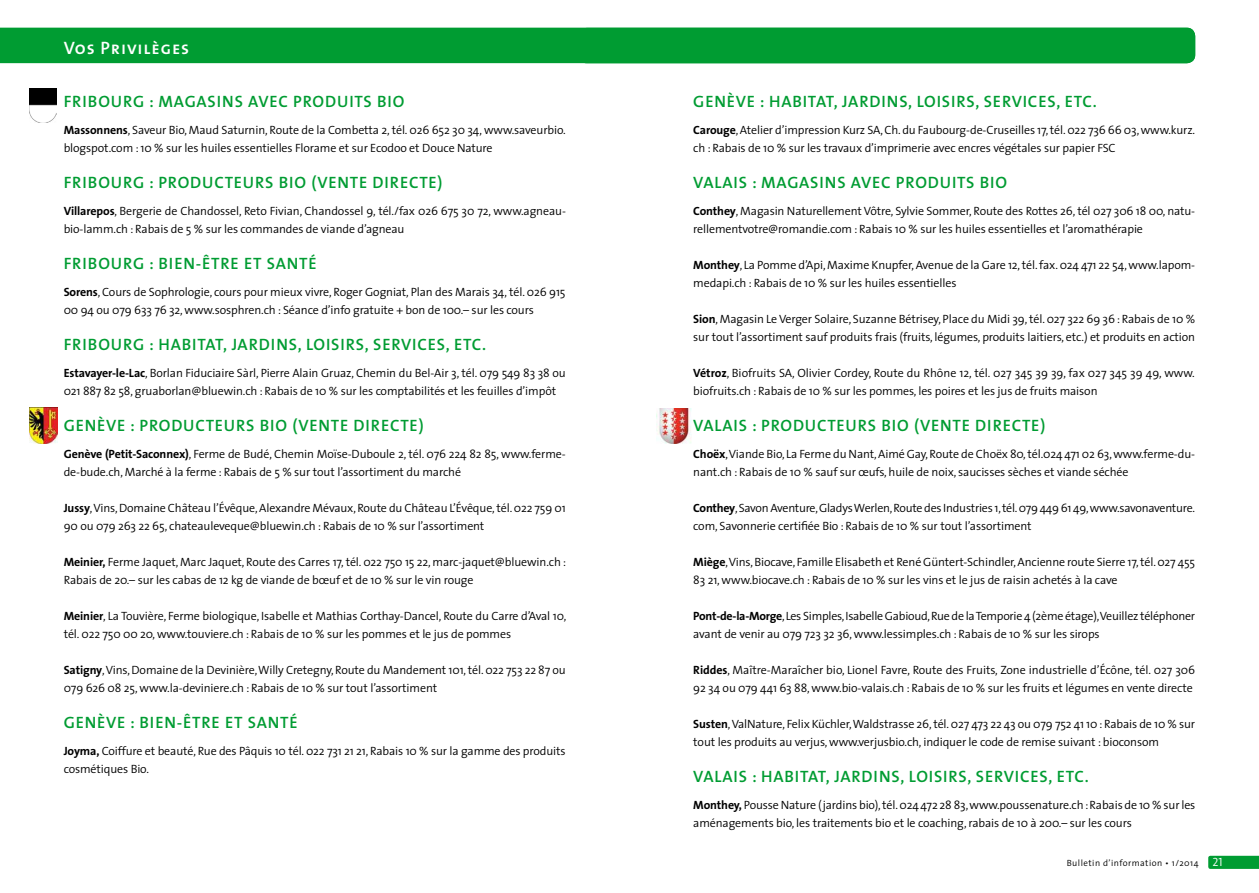
<style>
.page{position:relative;width:1259px;height:893px;background:#fff}
.page>*{position:absolute;margin:0;border:0;box-sizing:border-box;transform-origin:0 0}
.t1{font:18px "The Sans Semi Bold Caps";letter-spacing:.05em;color:#fff}
.t2{font:600 16.5px "The Sans";letter-spacing:.05em;color:#009c32}
.t3{font:300 12px/18px "The Sans";letter-spacing:-.01em;color:#000}
.t4{font:300 9px "The Sans";letter-spacing:.05em;color:#000}
.s1{font-weight:700}
.s2{font-family:"The Sans Semi Light Caps";font-weight:400;font-size:12px;color:#fff}
</style>
<div class="page">
<svg style="left:1208px;top:856px;width:51px;height:13px"></svg>
<div style="left:0;top:28px;width:1195px;height:35px;background:#009c32"></div>
<img style="left:30px;top:408px;width:28px;height:35px">
<img style="left:30px;top:89px;width:27px;height:33px">
<img style="left:656px;top:408px;width:35px;height:35px">
<h1 class="t1" style="left:64px;top:38px;width:127px">Vos Privilèges</h1>
<h1 class="t1" style="left:64px;top:38px;width:90px">Nutrit on</h1>
<h2 class="t2" style="left:64px;top:94px;width:342px">FRIBOURG : MAGASINS AVEC PRODUITS BIO</h2>
<p class="t3" style="left:64px;top:121px;width:503px"><span class="s1">Massonnens</span>, Saveur Bio, Maud Saturnin, Route de la Combetta 2, tél. 026 652 30 34, www.saveurbio. blogspot.com : 10 % sur les huiles essentielles Florame et sur Ecodoo et Douce Nature</p>
<h2 class="t2" style="left:64px;top:175px;width:380px">FRIBOURG : PRODUCTEURS BIO (VENTE DIRECTE)</h2>
<p class="t3" style="left:64px;top:202px;width:504px"><span class="s1">Villarepos</span>, Bergerie de Chandossel, Reto Fivian, Chandossel 9, tél./fax 026 675 30 72, www.agneau&shy;bio-lamm.ch : Rabais de 5 % sur les commandes de viande d’agneau</p>
<h2 class="t2" style="left:64px;top:256px;width:254px">FRIBOURG : BIEN-ÊTRE ET SANTÉ</h2>
<p class="t3" style="left:64px;top:283px;width:503px"><span class="s1">Sorens</span>, Cours de Sophrologie, cours pour mieux vivre, Roger Gogniat, Plan des Marais 34, tél. 026 915<br>00 94 ou 079 633 76 32, www.sosphren.ch : Séance d’info gratuite + bon de 100.– sur les cours</p>
<h2 class="t2" style="left:64px;top:337px;width:424px">FRIBOURG : HABITAT, JARDINS, LOISIRS, SERVICES, ETC.</h2>
<p class="t3" style="left:64px;top:364px;width:503px"><span class="s1">Estavayer-le-Lac</span>, Borlan Fiduciaire Sàrl, Pierre Alain Gruaz, Chemin du Bel-Air 3, tél. 079 549 83 38 ou<br>021 887 82 58, gruaborlan@bluewin.ch : Rabais de 10 % sur les comptabilités et les feuilles d’impôt</p>
<h2 class="t2" style="left:64px;top:418px;width:361px">GENÈVE : PRODUCTEURS BIO (VENTE DIRECTE)</h2>
<p class="t3" style="left:64px;top:445px;width:503px"><span class="s1">Genève (Petit-Saconnex)</span>, Ferme de Budé, Chemin Moïse-Duboule 2, tél. 076 224 82 85, www.ferme&shy;de-bude.ch, Marché à la ferme : Rabais de 5 % sur tout l’assortiment du marché</p>
<p class="t3" style="left:64px;top:499px;width:503px"><span class="s1">Jussy</span>, Vins, Domaine Château l’Évêque, Alexandre Mévaux, Route du Château L’Évêque, tél. 022 759 01<br>90 ou 079 263 22 65, chateauleveque@bluewin.ch : Rabais de 10 % sur l’assortiment</p>
<p class="t3" style="left:64px;top:553px;width:504px"><span class="s1">Meinier,</span> Ferme Jaquet, Marc Jaquet, Route des Carres 17, tél. 022 750 15 22, marc-jaquet@bluewin.ch :<br>Rabais de 20.– sur les cabas de 12 kg de viande de bœuf et de 10 % sur le vin rouge</p>
<p class="t3" style="left:64px;top:607px;width:504px"><span class="s1">Meinier</span>, La Touvière, Ferme biologique, Isabelle et Mathias Corthay-Dancel, Route du Carre d’Aval 10, tél. 022 750 00 20, www.touviere.ch : Rabais de 10 % sur les pommes et le jus de pommes</p>
<p class="t3" style="left:64px;top:661px;width:503px"><span class="s1">Satigny</span>, Vins, Domaine de la Devinière, Willy Cretegny, Route du Mandement 101, tél. 022 753 22 87 ou<br>079 626 08 25, www.la-deviniere.ch : Rabais de 10 % sur tout l’assortiment</p>
<h2 class="t2" style="left:64px;top:715px;width:235px">GENÈVE : BIEN-ÊTRE ET SANTÉ</h2>
<p class="t3" style="left:64px;top:742px;width:503px"><span class="s1">Joyma,</span> Coiffure et beauté, Rue des Pâquis 10 tél. 022 731 21 21, Rabais 10 % sur la gamme des produits cosmétiques Bio.</p>
<h2 class="t2" style="left:693px;top:94px;width:405px">GENÈVE : HABITAT, JARDINS, LOISIRS, SERVICES, ETC.</h2>
<p class="t3" style="left:693px;top:121px;width:503px"><span class="s1">Carouge</span>, Atelier d’impression Kurz SA, Ch. du Faubourg-de-Cruseilles 17, tél. 022 736 66 03, www.kurz. ch : Rabais de 10 % sur les travaux d’imprimerie avec encres végétales sur papier FSC</p>
<h2 class="t2" style="left:693px;top:175px;width:315px">VALAIS : MAGASINS AVEC PRODUITS BIO</h2>
<p class="t3" style="left:693px;top:202px;width:503px"><span class="s1">Conthey</span>, Magasin Naturellement Vôtre, Sylvie Sommer, Route des Rottes 26, tél 027 306 18 00, natu&shy;rellementvotre@romandie.com : Rabais 10 % sur les huiles essentielles et l’aromathérapie</p>
<p class="t3" style="left:693px;top:256px;width:503px"><span class="s1">Monthey</span>, La Pomme d’Api, Maxime Knupfer, Avenue de la Gare 12, tél. fax. 024 471 22 54, www.lapom&shy;medapi.ch : Rabais de 10 % sur les huiles essentielles</p>
<p class="t3" style="left:693px;top:310px;width:503px"><span class="s1">Sion</span>, Magasin Le Verger Solaire, Suzanne Bétrisey, Place du Midi 39, tél. 027 322 69 36 : Rabais de 10 % sur tout l’assortiment sauf produits frais (fruits, légumes, produits laitiers, etc.) et produits en action</p>
<p class="t3" style="left:693px;top:364px;width:503px"><span class="s1">Vétroz</span>, Biofruits SA, Olivier Cordey, Route du Rhône 12, tél. 027 345 39 39, fax 027 345 39 49, www. biofruits.ch : Rabais de 10 % sur les pommes, les poires et les jus de fruits maison</p>
<h2 class="t2" style="left:693px;top:418px;width:353px">VALAIS : PRODUCTEURS BIO (VENTE DIRECTE)</h2>
<p class="t3" style="left:693px;top:445px;width:503px"><span class="s1">Choëx</span>, Viande Bio, La Ferme du Nant, Aimé Gay, Route de Choëx 80, tél.024 471 02 63, www.ferme-du&shy;nant.ch : Rabais de 10 % sauf sur œufs, huile de noix, saucisses sèches et viande séchée</p>
<p class="t3" style="left:693px;top:499px;width:503px"><span class="s1">Conthey</span>, Savon Aventure, Gladys Werlen, Route des Industries 1, tél. 079 449 61 49, www.savonaventure. com, Savonnerie certifiée Bio : Rabais de 10 % sur tout l’assortiment</p>
<p class="t3" style="left:693px;top:553px;width:503px"><span class="s1">Miège</span>, Vins, Biocave, Famille Elisabeth et René Güntert-Schindler, Ancienne route Sierre 17, tél. 027 455<br>83 21, www.biocave.ch : Rabais de 10 % sur les vins et le jus de raisin achetés à la cave</p>
<p class="t3" style="left:693px;top:607px;width:503px"><span class="s1">Pont-de-la-Morge</span>, Les Simples, Isabelle Gabioud, Rue de la Temporie 4 (2ème étage), Veuillez téléphoner avant de venir au 079 723 32 36, www.lessimples.ch : Rabais de 10 % sur les sirops</p>
<p class="t3" style="left:693px;top:661px;width:503px"><span class="s1">Riddes</span>, Maître-Maraîcher bio, Lionel Favre, Route des Fruits, Zone industrielle d’Écône, tél. 027 306<br>92 34 ou 079 441 63 88, www.bio-valais.ch : Rabais de 10 % sur les fruits et légumes en vente directe</p>
<p class="t3" style="left:693px;top:715px;width:503px"><span class="s1">Susten</span>, ValNature, Felix Küchler, Waldstrasse 26, tél. 027 473 22 43 ou 079 752 41 10 : Rabais de 10 % sur tout les produits au verjus, www.verjusbio.ch, indiquer le code de remise suivant : bioconsom</p>
<h2 class="t2" style="left:693px;top:769px;width:397px">VALAIS : HABITAT, JARDINS, LOISIRS, SERVICES, ETC.</h2>
<p class="t3" style="left:693px;top:796px;width:503px"><span class="s1">Monthey,</span> Pousse Nature (jardins bio), tél. 024 472 28 83, www.poussenature.ch : Rabais de 10 % sur les aménagements bio, les traitements bio et le coaching, rabais de 10 à 200.– sur les cours</p>
<p class="t4" style="left:1066px;top:859px;width:157px">Bulletin d’information • 1/2014 <span class="s2">21</span></p>
</div>
